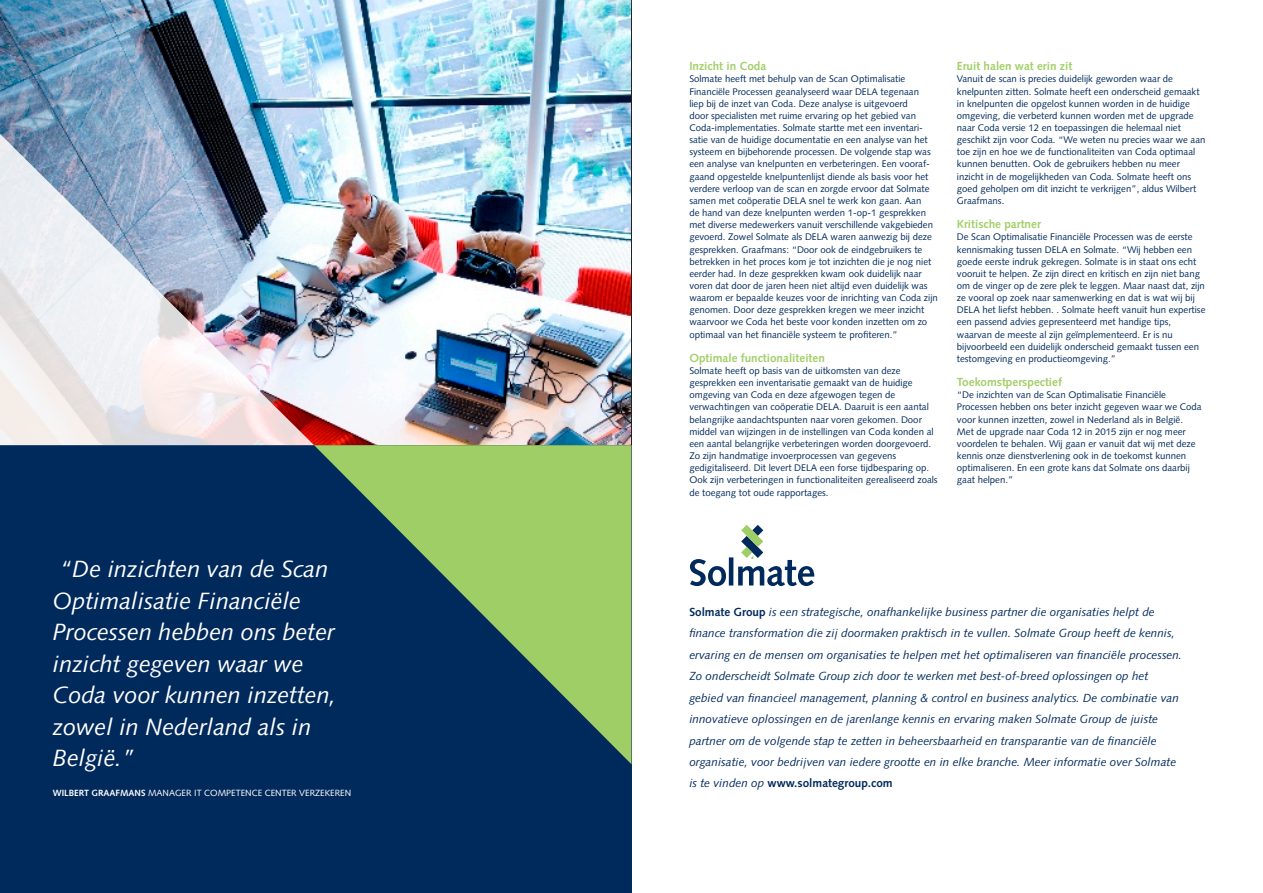
<style>
.page{position:relative;width:1263px;height:893px;background:#fff}
.page>*{position:absolute;margin:0;border:0;box-sizing:border-box;transform-origin:0 0}
.t1{font:italic 23.55px/31.5px "Syntax LT Std";color:#fff}
.t2{font:italic 11.7px/21.5px "Syntax LT Std";color:#002a5c}
.t3{font:700 11.7px "Syntax LT Std";color:#a1cf68}
.t4{font:9.6px/12.1px "Syntax LT Std";color:#002a5c}
.t5{font:9px "Syntax LT Std";color:#fff}
.s1{font-weight:700}
.s2{font-weight:700;font-style:normal}
</style>
<div class="page">
<svg style="left:690px;top:559px;width:36px;height:27px"></svg>
<hr style="left:729px;top:557px;width:4px;height:28px;background:#00295c">
<svg style="left:738px;top:525px;width:76px;height:61px"></svg>
<img style="left:0;top:0;width:630px;height:445px">
<div style="left:0;top:445px;width:631px;height:448px;background:#00295c"></div>
<svg style="left:314px;top:445px;width:317px;height:319px"></svg>
<img style="left:0;top:121px;width:314px;height:324px">
<p class="t1" style="left:53px;top:553px;width:285px">“De inzichten van de Scan<br>Optimalisatie Financiële<br>Processen hebben ons beter inzicht gegeven waar we<br>Coda voor kunnen inzetten, zowel in Nederland als in<br>België.”</p>
<p class="t5" style="left:53px;top:787px;width:300px"><span class="s1">WILBERT GRAAFMANS</span> MANAGER IT COMPETENCE CENTER VERZEKEREN</p>
<p class="t3" style="left:689px;top:60px;width:78px">Inzicht in Coda</p>
<p class="t4" style="left:689px;top:73px;width:250px">Solmate heeft met behulp van de Scan Optimalisatie Financiële Processen geanalyseerd waar DELA tegenaan<br>liep bij de inzet van Coda. Deze analyse is uitgevoerd<br>door specialisten met ruime ervaring op het gebied van Coda-implementaties. Solmate startte met een inventari&shy;satie van de huidige documentatie en een analyse van het systeem en bijbehorende processen. De volgende stap was een analyse van knelpunten en verbeteringen. Een vooraf&shy;gaand opgestelde knelpuntenlijst diende als basis voor het verdere verloop van de scan en zorgde ervoor dat Solmate samen met coöperatie DELA snel te werk kon gaan. Aan<br>de hand van deze knelpunten werden 1-op-1 gesprekken met diverse medewerkers vanuit verschillende vakgebieden gevoerd. Zowel Solmate als DELA waren aanwezig bij deze gesprekken. Graafmans: “Door ook de eindgebruikers te betrekken in het proces kom je tot inzichten die je nog niet eerder had. In deze gesprekken kwam ook duidelijk naar voren dat door de jaren heen niet altijd even duidelijk was waarom er bepaalde keuzes voor de inrichting van Coda zijn genomen. Door deze gesprekken kregen we meer inzicht waarvoor we Coda het beste voor konden inzetten om zo optimaal van het financiële systeem te profiteren.”</p>
<p class="t3" style="left:689px;top:351px;width:137px">Optimale functionaliteiten</p>
<p class="t4" style="left:689px;top:365px;width:250px">Solmate heeft op basis van de uitkomsten van deze gesprekken een inventarisatie gemaakt van de huidige omgeving van Coda en deze afgewogen tegen de verwachtingen van coöperatie DELA. Daaruit is een aantal belangrijke aandachtspunten naar voren gekomen. Door middel van wijzingen in de instellingen van Coda konden al een aantal belangrijke verbeteringen worden doorgevoerd.<br>Zo zijn handmatige invoerprocessen van gegevens gedigitaliseerd. Dit levert DELA een forse tijdbesparing op.<br>Ook zijn verbeteringen in functionaliteiten gerealiseerd zoals de toegang tot oude rapportages.</p>
<p class="t3" style="left:957px;top:59px;width:117px">Eruit halen wat erin zit</p>
<p class="t4" style="left:957px;top:73px;width:218px">Vanuit de scan is precies duidelijk geworden waar de</p>
<p class="t4" style="left:957px;top:85px;width:250px">knelpunten zitten. Solmate heeft een onderscheid gemaakt in knelpunten die opgelost kunnen worden in de huidige omgeving, die verbeterd kunnen worden met de upgrade naar Coda versie 12 en toepassingen die helemaal niet geschikt zijn voor Coda. “We weten nu precies waar we aan toe zijn en hoe we de functionaliteiten van Coda optimaal kunnen benutten. Ook de gebruikers hebben nu meer inzicht in de mogelijkheden van Coda. Solmate heeft ons goed geholpen om dit inzicht te verkrijgen”, aldus Wilbert Graafmans.</p>
<p class="t3" style="left:957px;top:217px;width:86px">Kritische partner</p>
<p class="t4" style="left:957px;top:231px;width:250px">De Scan Optimalisatie Financiële Processen was de eerste kennismaking tussen DELA en Solmate. “Wij hebben een goede eerste indruk gekregen. Solmate is in staat ons echt vooruit te helpen. Ze zijn direct en kritisch en zijn niet bang om de vinger op de zere plek te leggen. Maar naast dat, zijn ze vooral op zoek naar samenwerking en dat is wat wij bij DELA het liefst hebben. . Solmate heeft vanuit hun expertise een passend advies gepresenteerd met handige tips,</p>
<p class="t4" style="left:957px;top:328px;width:244px">waarvan de meeste al zijn geïmplementeerd. Er is nu bijvoorbeeld een duidelijk onderscheid gemaakt tussen een testomgeving en productieomgeving.”</p>
<p class="t3" style="left:957px;top:375px;width:107px">Toekomstperspectief</p>
<p class="t4" style="left:957px;top:389px;width:211px">“De inzichten van de Scan Optimalisatie Financiële</p>
<p class="t4" style="left:957px;top:401px;width:246px">Processen hebben ons beter inzicht gegeven waar we Coda voor kunnen inzetten, zowel in Nederland als in België.<br>Met de upgrade naar Coda 12 in 2015 zijn er nog meer voordelen te behalen. Wij gaan er vanuit dat wij met deze kennis onze dienstverlening ook in de toekomst kunnen optimaliseren. En een grote kans dat Solmate ons daarbij gaat helpen.”</p>
<p class="t2" style="left:689px;top:601px;width:494px"><span class="s2">Solmate Group</span> is een strategische, onafhankelijke business partner die organisaties helpt de finance transformation die zij doormaken praktisch in te vullen. Solmate Group heeft de kennis, ervaring en de mensen om organisaties te helpen met het optimaliseren van financiële processen.<br>Zo onderscheidt Solmate Group zich door te werken met best-of-breed oplossingen op het gebied van financieel management, planning &amp; control en business analytics. De combinatie van innovatieve oplossingen en de jarenlange kennis en ervaring maken Solmate Group de juiste partner om de volgende stap te zetten in beheersbaarheid en transparantie van de financiële organisatie, voor bedrijven van iedere grootte en in elke branche. Meer informatie over Solmate is te vinden op <span class="s2">www.solmategroup.com</span></p>
</div>
